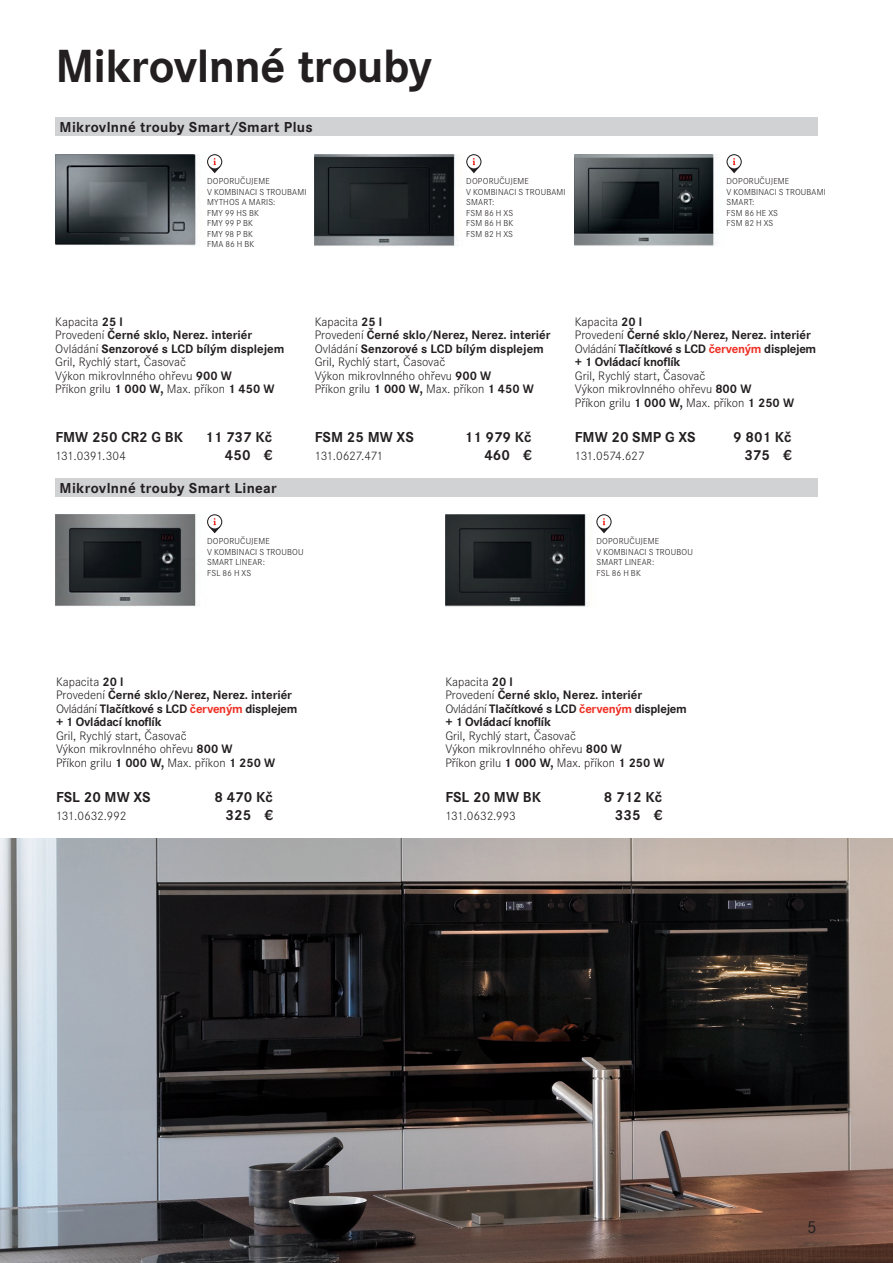
<style>
.page{position:relative;width:893px;height:1263px;background:#fff}
.page>*{position:absolute;margin:0;border:0;box-sizing:border-box;transform-origin:0 0}
.t1{font:700 48.3px "Corporate S";letter-spacing:-.015em;color:#231f20}
.t2{font:18px "Corporate S";color:#231f20}
.t3{font:700 15px/18px "Corporate S";color:#231f20;text-align:right}
.t4{font:700 15px "Corporate S";letter-spacing:.02em;color:#231f20}
.t5{font:300 12.75px/13.5px "Corporate S";color:#231f20}
.t6{font:700 12.75px/13.5px "Corporate S";letter-spacing:-.02em;color:#231f20}
.t7{font:300 12.75px "Corporate S";letter-spacing:-.02em;color:#231f20}
.t8{font:300 12.75px "Corporate S";letter-spacing:-.025em;color:#231f20}
.t9{font:300 9px/10.5px "Corporate S";letter-spacing:.02em;color:#231f20}
.s1{font-weight:700}
.s2{font-weight:300}
.s3{color:#ee2e22}
</style>
<div class="page">
<img style="left:0;top:839px;width:893px;height:424px">
<div style="left:55px;top:118px;width:762px;height:18px;background:#d1d2d4"></div>
<div style="left:55px;top:479px;width:762px;height:18px;background:#d1d2d4"></div>
<img style="left:55px;top:154px;width:157px;height:92px">
<img style="left:574px;top:154px;width:142px;height:92px">
<img style="left:55px;top:514px;width:154px;height:93px">
<img style="left:445px;top:514px;width:159px;height:93px">
<img style="left:315px;top:154px;width:153px;height:93px">
<svg style="left:207px;top:154px;width:15px;height:15px"></svg>
<svg style="left:208px;top:155px;width:13px;height:13px"></svg>
<svg style="left:209px;top:158px;width:11px;height:15px"></svg>
<svg style="left:207px;top:514px;width:15px;height:15px"></svg>
<svg style="left:208px;top:515px;width:13px;height:13px"></svg>
<svg style="left:209px;top:518px;width:11px;height:15px"></svg>
<svg style="left:596px;top:514px;width:16px;height:15px"></svg>
<svg style="left:597px;top:515px;width:14px;height:13px"></svg>
<svg style="left:598px;top:518px;width:12px;height:15px"></svg>
<svg style="left:466px;top:154px;width:15px;height:15px"></svg>
<svg style="left:467px;top:155px;width:13px;height:13px"></svg>
<svg style="left:468px;top:158px;width:12px;height:15px"></svg>
<svg style="left:726px;top:154px;width:16px;height:15px"></svg>
<svg style="left:728px;top:155px;width:13px;height:13px"></svg>
<svg style="left:728px;top:158px;width:12px;height:15px"></svg>
<h1 class="t1" style="left:55px;top:48px;width:378px">Mikrovlnné trouby</h1>
<p class="t4" style="left:60px;top:121px;width:255px">Mikrovlnné trouby Smart/Smart Plus</p>
<p class="t9" style="left:207px;top:177px;width:101px">DOPORUČUJEME<br>V KOMBINACI S TROUBAMI<br>MYTHOS A MARIS:<br>FMY 99 HS BK<br>FMY 99 P BK<br>FMY 98 P BK<br>FMA 86 H BK</p>
<p class="t9" style="left:466px;top:177px;width:101px">DOPORUČUJEME<br>V KOMBINACI S TROUBAMI<br>SMART:<br>FSM 86 H XS<br>FSM 86 H BK<br>FSM 82 H XS</p>
<p class="t9" style="left:726px;top:177px;width:101px">DOPORUČUJEME<br>V KOMBINACI S TROUBAMI<br>SMART:<br>FSM 86 HE XS<br>FSM 82 H XS</p>
<p class="t5" style="left:55px;top:316px;width:231px">Kapacita <span class="s1">25 l<br></span>Provedení <span class="s1">Černé sklo, Nerez. interiér<br></span>Ovládání <span class="s1">Senzorové s LCD bílým displejem<br></span>Gril, Rychlý start, Časovač<br>Výkon mikrovlnného ohřevu <span class="s1">900 W<br></span>Příkon grilu <span class="s1">1 000 W,</span> Max. příkon <span class="s1">1 450 W</span></p>
<p class="t5" style="left:315px;top:316px;width:237px">Kapacita <span class="s1">25 l<br></span>Provedení <span class="s1">Černé sklo/Nerez, Nerez. interiér </span>Ovládání <span class="s1">Senzorové s LCD bílým displejem </span>Gril, Rychlý start, Časovač<br>Výkon mikrovlnného ohřevu <span class="s1">900 W<br></span>Příkon grilu <span class="s1">1 000 W,</span> Max. příkon <span class="s1">1 450 W</span></p>
<p class="t6" style="left:575px;top:316px;width:243px"><span class="s2">Kapacita</span> 20 l<br><span class="s2">Provedení</span> Černé sklo/Nerez, Nerez. interiér<br><span class="s2">Ovládání</span> Tlačítkové s LCD <span class="s3">červeným</span> displejem + 1 Ovládací knoflík</p>
<p class="t5" style="left:575px;top:370px;width:221px">Gril, Rychlý start, Časovač<br>Výkon mikrovlnného ohřevu <span class="s1">800 W<br></span>Příkon grilu <span class="s1">1 000 W,</span> Max. příkon <span class="s1">1 250 W</span></p>
<p class="t3" style="left:55px;top:429px;width:129px">FMW 250 CR2 G BK</p>
<p class="t3" style="left:205px;top:429px;width:69px">11 737 Kč<br>450 €</p>
<p class="t3" style="left:315px;top:429px;width:101px">FSM 25 MW XS</p>
<p class="t3" style="left:465px;top:429px;width:69px">11 979 Kč<br>460 €</p>
<p class="t3" style="left:575px;top:429px;width:122px">FMW 20 SMP G XS</p>
<p class="t3" style="left:733px;top:429px;width:60px">9 801 Kč<br>375 €</p>
<p class="t5" style="left:55px;top:450px;width:72px">131.0391.304</p>
<p class="t7" style="left:315px;top:451px;width:70px">131.0627.471</p>
<p class="t8" style="left:575px;top:451px;width:71px">131.0574.627</p>
<p class="t4" style="left:60px;top:482px;width:219px">Mikrovlnné trouby Smart Linear</p>
<p class="t9" style="left:207px;top:537px;width:98px">DOPORUČUJEME<br>V KOMBINACI S TROUBOU<br>SMART LINEAR:<br>FSL 86 H XS</p>
<p class="t9" style="left:596px;top:537px;width:98px">DOPORUČUJEME<br>V KOMBINACI S TROUBOU<br>SMART LINEAR:<br>FSL 86 H BK</p>
<p class="t6" style="left:56px;top:676px;width:243px"><span class="s2">Kapacita</span> 20 l<br><span class="s2">Provedení</span> Černé sklo/Nerez, Nerez. interiér<br><span class="s2">Ovládání</span> Tlačítkové s LCD <span class="s3">červeným</span> displejem + 1 Ovládací knoflík</p>
<p class="t5" style="left:56px;top:730px;width:221px">Gril, Rychlý start, Časovač<br>Výkon mikrovlnného ohřevu <span class="s1">800 W<br></span>Příkon grilu <span class="s1">1 000 W,</span> Max. příkon <span class="s1">1 250 W</span></p>
<p class="t6" style="left:445px;top:676px;width:243px"><span class="s2">Kapacita</span> 20 l<br><span class="s2">Provedení</span> Černé sklo, Nerez. interiér<br><span class="s2">Ovládání</span> Tlačítkové s LCD <span class="s3">červeným</span> displejem + 1 Ovládací knoflík</p>
<p class="t5" style="left:445px;top:730px;width:221px">Gril, Rychlý start, Časovač<br>Výkon mikrovlnného ohřevu <span class="s1">800 W<br></span>Příkon grilu <span class="s1">1 000 W,</span> Max. příkon <span class="s1">1 250 W</span></p>
<p class="t3" style="left:56px;top:789px;width:96px">FSL 20 MW XS</p>
<p class="t3" style="left:214px;top:789px;width:60px">8 470 Kč<br>325 €</p>
<p class="t3" style="left:445px;top:789px;width:97px">FSL 20 MW BK</p>
<p class="t3" style="left:604px;top:789px;width:60px">8 712 Kč<br>335 €</p>
<p class="t5" style="left:56px;top:810px;width:72px">131.0632.992</p>
<p class="t5" style="left:445px;top:810px;width:72px">131.0632.993</p>
<h2 class="t2" style="left:807px;top:1221px;width:11px">5</h2>
</div>
